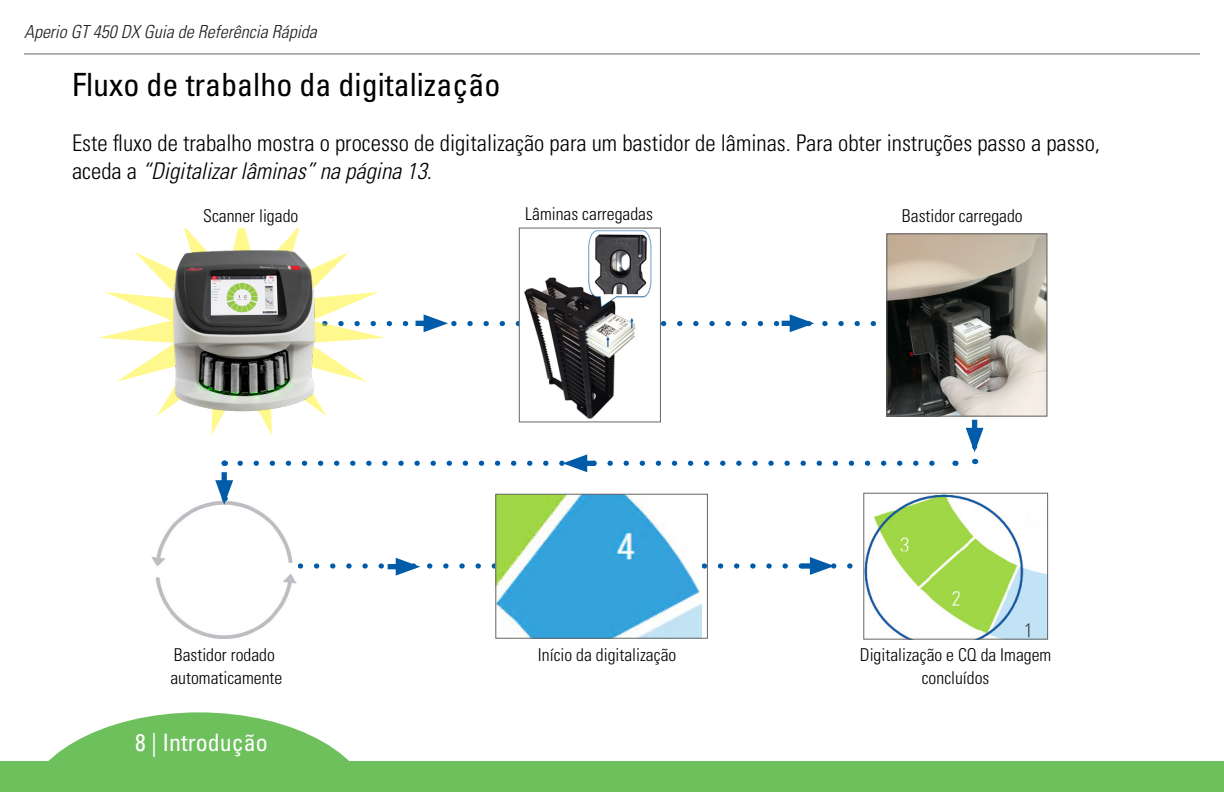
<style>
.page{position:relative;width:1224px;height:792px;background:#fff}
.page>*{position:absolute;margin:0;border:0;box-sizing:border-box;transform-origin:0 0}
.Heading_1QR{font:condensed 32px "Univers LT Std";color:#000}
.t1{font:condensed 24px "Univers LT Std";color:#fff}
.Heading_1QRWHITE{font:300 condensed 23px/28px "Univers LT Std";color:#000}
.t2{font:italic 300 condensed 18px "Univers LT Std";color:#231f20}
.t3{font:300 condensed 17.6px/23px "Univers LT Std";color:#000}
.s1{font-style:italic}
</style>
<div class="page">
<hr style="left:24px;top:54px;width:1176px;height:1px;background:#666">
<div style="left:0;top:762px;width:1224px;height:30px;background:#6ec05d"></div>
<svg style="left:24px;top:712px;width:350px;height:50px"></svg>
<img style="left:888px;top:235px;width:157px;height:180px">
<div style="left:886px;top:233px;width:161px;height:184px;border:1px solid #666"></div>
<svg style="left:98px;top:228px;width:281px;height:207px"></svg>
<img style="left:159px;top:244px;width:170px;height:176px">
<img style="left:151px;top:501px;width:146px;height:138px">
<svg style="left:203px;top:557px;width:650px;height:19px"></svg>
<svg style="left:240px;top:311px;width:744px;height:161px"></svg>
<div style="left:222px;top:472px;width:5px;height:18px;background:#005ca9"></div>
<svg style="left:215px;top:480px;width:18px;height:25px"></svg>
<img style="left:865px;top:495px;width:181px;height:143px">
<div style="left:863px;top:493px;width:185px;height:147px;border:1px solid #666"></div>
<img style="left:521px;top:230px;width:133px;height:190px">
<div style="left:519px;top:228px;width:142px;height:194px;border:1px solid #666"></div>
<img style="left:497px;top:496px;width:205px;height:141px">
<div style="left:495px;top:494px;width:213px;height:145px;border:1px solid #666"></div>
<p class="t2" style="left:24px;top:21px;width:294px">Aperio GT 450 DX Guia de Referência Rápida</p>
<p class="Heading_1QR" style="left:72px;top:64px;width:430px">Fluxo de trabalho da digitalização</p>
<p class="Heading_1QRWHITE" style="left:72px;top:129px;width:1030px">Este fluxo de trabalho mostra o processo de digitalização para um bastidor de lâminas. Para obter instruções passo a passo, aceda a <span class="s1">“Digitalizar lâminas” na página 13</span>.</p>
<p class="t3" style="left:203px;top:204px;width:97px">Scanner ligado</p>
<p class="t3" style="left:525px;top:203px;width:129px">Lâminas carregadas</p>
<p class="t3" style="left:902px;top:204px;width:122px">Bastidor carregado</p>
<p class="t3" style="left:170px;top:643px;width:113px">Bastidor rodado automaticamente</p>
<p class="t3" style="left:538px;top:643px;width:140px">Início da digitalização</p>
<p class="t3" style="left:860px;top:643px;width:193px;text-align:center">Digitalização e CQ da Imagem concluídos</p>
<p class="t1" style="left:135px;top:727px;width:134px">8 | Introdução</p>
</div>
